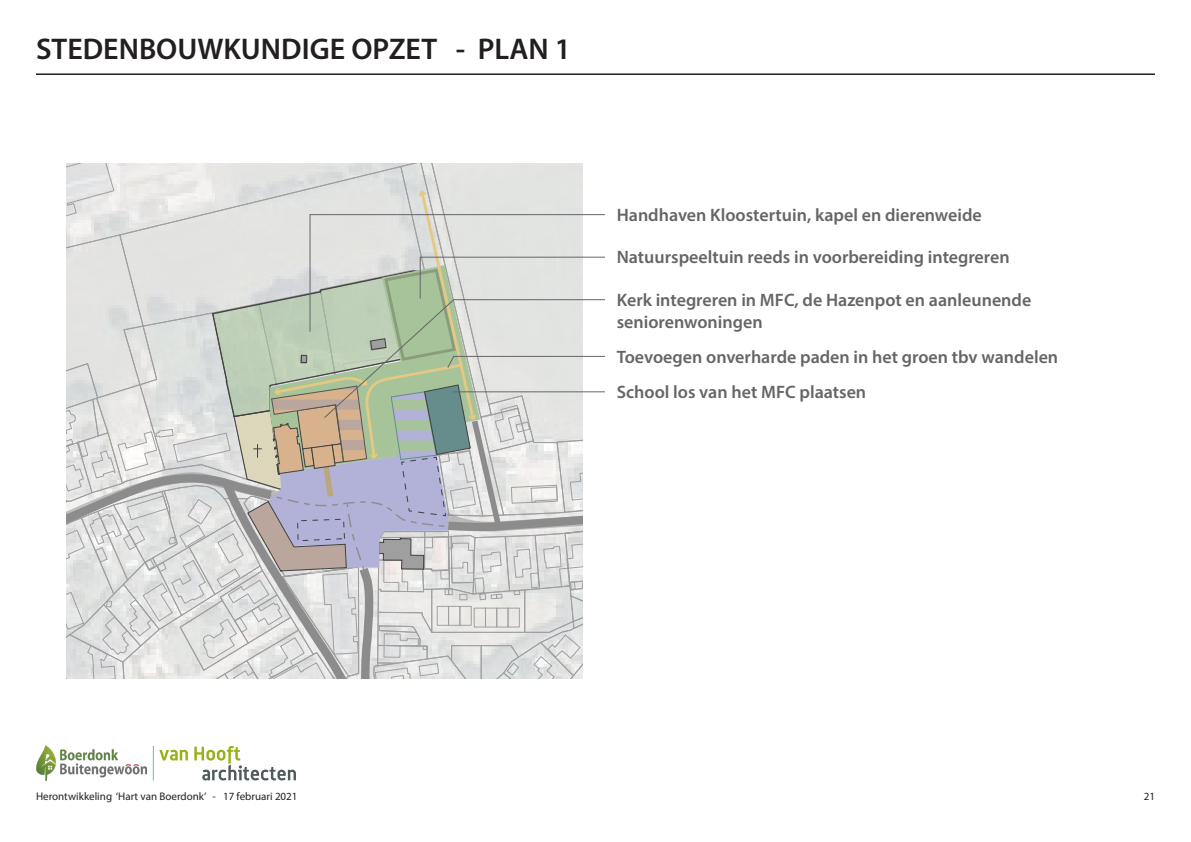
<style>
.page{position:relative;width:1191px;height:842px;background:#fff}
.page>*{position:absolute;margin:0;border:0;box-sizing:border-box;transform-origin:0 0}
.t1{font:600 30px "Myriad Pro";color:#231f20}
.t2{font:600 18px "Myriad Pro";color:#656568}
.t3{font:11px "Myriad Pro";color:#231f20}
</style>
<div class="page">
<hr style="left:36px;top:73px;width:1119px;height:2px;background:#231f20">
<svg style="left:159px;top:750px;width:29px;height:11px"></svg>
<svg style="left:194px;top:746px;width:102px;height:34px"></svg>
<img style="left:36px;top:746px;width:111px;height:34px">
<hr style="left:153px;top:746px;width:1px;height:34px;background:#40ae49">
<svg style="left:66px;top:163px;width:539px;height:516px;background:#d3d5d2"></svg>
<p class="t1" style="left:36px;top:29px;width:536px">STEDENBOUWKUNDIGE OPZET - PLAN 1</p>
<p class="t2" style="left:617px;top:203px;width:366px">Handhaven Kloostertuin, kapel en dierenweide</p>
<p class="t2" style="left:617px;top:246px;width:394px">Natuurspeeltuin reeds in voorbereiding integreren</p>
<p class="t2" style="left:617px;top:288px;width:416px">Kerk integreren in MFC, de Hazenpot en aanleunende</p>
<p class="t2" style="left:617px;top:310px;width:147px">seniorenwoningen</p>
<p class="t2" style="left:617px;top:345px;width:443px">Toevoegen onverharde paden in het groen tbv wandelen</p>
<p class="t2" style="left:617px;top:381px;width:251px">School los van het MFC plaatsen</p>
<p class="t3" style="left:36px;top:789px;width:263px">Herontwikkeling ‘Hart van Boerdonk’ - 17 februari 2021</p>
<p class="t3" style="left:1143px;top:789px;width:13px">21</p>
</div>
